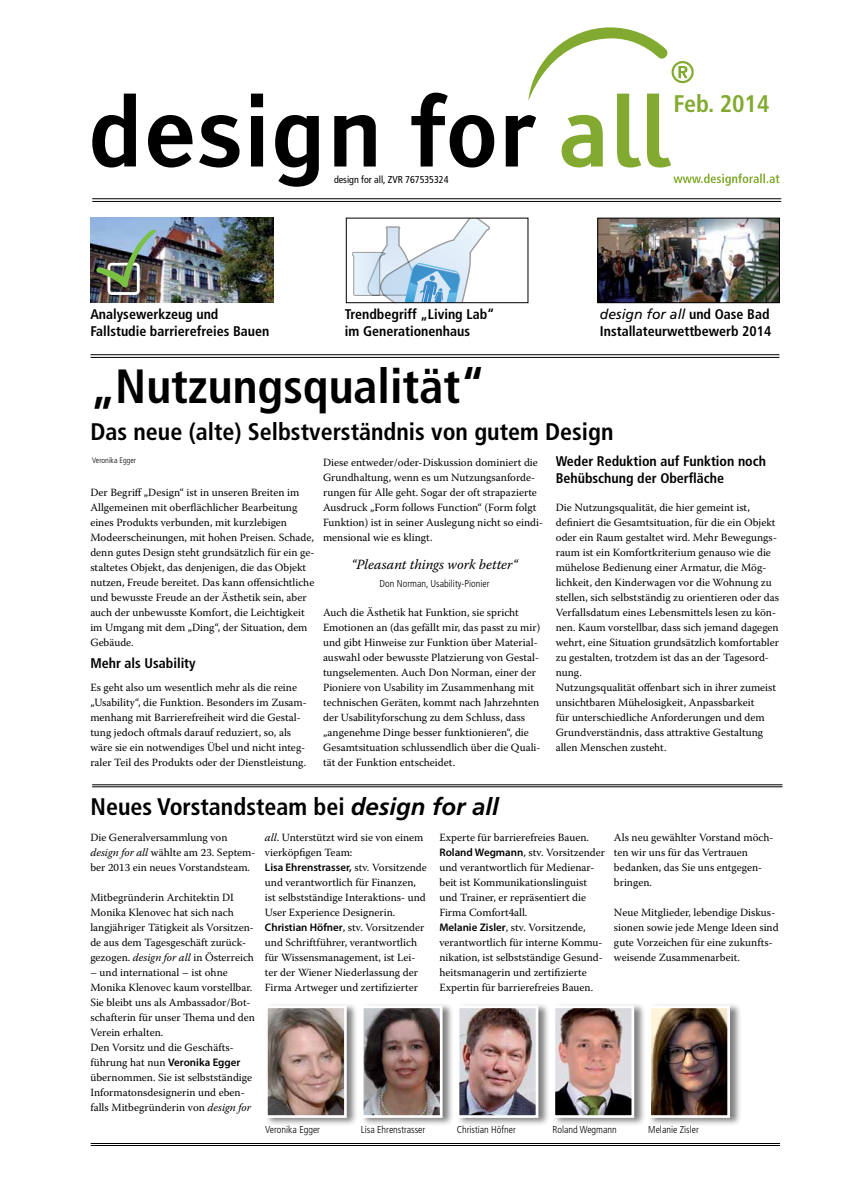
<style>
.page{position:relative;width:842px;height:1191px;background:#fff}
.page>*{position:absolute;margin:0;border:0;box-sizing:border-box;transform-origin:0 0}
.t1{font:700 condensed 48px "Frutiger LT Std";color:#000}
.Untertitel{font:700 condensed 24px "Frutiger LT Std";color:#000}
.t2{font:700 condensed 24px "Frutiger LT Std";color:#82aa30}
.Untertitel_3{font:700 condensed 14px/16.8px "Frutiger LT Std";color:#000}
.Zitat{font:italic 14px "Warnock Pro";color:#000}
.Fließtext{font:11px/15px "Warnock Pro";color:#000}
.Legende{font:300 condensed 10px "Frutiger LT Std";color:#000}
.t3{font:condensed 10px "Frutiger LT Std";color:#000}
.Credits{font:300 condensed 8px "Frutiger LT Std";color:#000}
.s1{font-weight:400;font-style:italic;font-stretch:normal}
.s2{font-style:italic;font-stretch:normal}
.s3{font-style:italic}
.s4{font-family:"Myriad Pro";font-weight:600}
</style>
<div class="page">
<svg style="left:92px;top:94px;width:44px;height:73px"></svg>
<svg style="left:148px;top:115px;width:45px;height:52px"></svg>
<svg style="left:199px;top:115px;width:41px;height:52px"></svg>
<svg style="left:251px;top:94px;width:12px;height:72px"></svg>
<svg style="left:275px;top:115px;width:44px;height:72px"></svg>
<svg style="left:334px;top:115px;width:42px;height:51px"></svg>
<svg style="left:411px;top:93px;width:83px;height:74px"></svg>
<svg style="left:506px;top:27px;width:188px;height:140px"></svg>
<hr style="left:92px;top:201px;width:689px;height:1px;background:#000">
<hr style="left:92px;top:198px;width:689px;height:1px;background:#000">
<svg style="left:673px;top:173px;width:106px;height:13px"></svg>
<hr style="left:91px;top:1145px;width:689px;height:1px;background:#000">
<hr style="left:91px;top:1143px;width:689px;height:1px;background:#000">
<hr style="left:91px;top:357px;width:688px;height:1px;background:#000">
<hr style="left:91px;top:354px;width:688px;height:1px;background:#000">
<img style="left:91px;top:218px;width:182px;height:84px">
<img style="left:599px;top:220px;width:179px;height:81px">
<div style="left:597px;top:218px;width:183px;height:85px;border:1px solid #000"></div>
<hr style="left:92px;top:786px;width:690px;height:1px;background:#000">
<hr style="left:92px;top:784px;width:690px;height:1px;background:#000">
<div style="left:108px;top:263px;width:32px;height:32px;border:3px solid #fff;border-radius:3px"></div>
<img style="left:96px;top:229px;width:61px;height:58px">
<div style="left:265px;top:1002px;width:93px;height:124px;background:#000;opacity:.5"></div>
<img style="left:269px;top:1009px;width:74px;height:104px">
<div style="left:265px;top:1005px;width:82px;height:112px;border:3px solid #fff"></div>
<div style="left:361px;top:1002px;width:93px;height:124px;background:#000;opacity:.5"></div>
<img style="left:365px;top:1009px;width:74px;height:104px">
<div style="left:361px;top:1005px;width:82px;height:112px;border:3px solid #fff"></div>
<div style="left:456px;top:1002px;width:94px;height:124px;background:#000;opacity:.5"></div>
<img style="left:461px;top:1009px;width:73px;height:104px">
<div style="left:457px;top:1005px;width:81px;height:112px;border:3px solid #fff"></div>
<div style="left:552px;top:1002px;width:94px;height:124px;background:#000;opacity:.5"></div>
<img style="left:556px;top:1009px;width:74px;height:104px">
<div style="left:552px;top:1005px;width:82px;height:112px;border:3px solid #fff"></div>
<div style="left:648px;top:1002px;width:94px;height:124px;background:#000;opacity:.5"></div>
<img style="left:652px;top:1009px;width:74px;height:104px">
<div style="left:648px;top:1005px;width:82px;height:112px;border:3px solid #fff"></div>
<svg style="left:352px;top:220px;width:138px;height:81px"></svg>
<div style="left:346px;top:218px;width:182px;height:85px;border:1px solid #000"></div>
<p class="t3" style="left:334px;top:174px;width:116px">design for all, ZVR 767535324</p>
<h2 class="t2" style="left:673px;top:89px;width:98px">Feb. 2014</h2>
<p class="Untertitel_3" style="left:90px;top:306px;width:180px">Analysewerkzeug und<br>Fallstudie barrierefreies Bauen</p>
<p class="Untertitel_3" style="left:345px;top:306px;width:151px">Trendbegriff „Living Lab“ im Generationenhaus</p>
<p class="Untertitel_3" style="left:600px;top:306px;width:173px"><span class="s1">design for all</span> und Oase Bad<br>Installateurwettbewerb 2014</p>
<p class="t1" style="left:90px;top:357px;width:396px">„Nutzungsqualität“</p>
<p class="Untertitel" style="left:90px;top:417px;width:525px">Das neue (alte) Selbstverständnis von gutem Design</p>
<p class="Credits" style="left:92px;top:455px;width:46px">Veronika Egger</p>
<p class="Fließtext" style="left:90px;top:484px;width:226px">Der Begriff „Design“ ist in unseren Breiten im Allgemeinen mit oberflächlicher Bearbeitung eines Produkts verbunden, mit kurzlebigen Modeerscheinungen, mit hohen Preisen. Schade, denn gutes Design steht grundsätzlich für ein ge&shy;staltetes Objekt, das denjenigen, die das Objekt nutzen, Freude bereitet. Das kann offensichtliche und bewusste Freude an der Ästhetik sein, aber auch der unbewusste Komfort, die Leichtigkeit im Umgang mit dem „Ding“, der Situation, dem Gebäude.</p>
<p class="Untertitel_3" style="left:90px;top:655px;width:107px">Mehr als Usability</p>
<p class="Fließtext" style="left:90px;top:679px;width:218px">Es geht also um wesentlich mehr als die reine „Usability“, die Funktion. Besonders im Zusam&shy;menhang mit Barrierefreiheit wird die Gestal&shy;tung jedoch oftmals darauf reduziert, so, als wäre sie ein notwendiges Übel und nicht integ&shy;raler Teil des Produkts oder der Dienstleistung.</p>
<p class="Fließtext" style="left:323px;top:454px;width:222px">Diese entweder/oder-Diskussion dominiert die Grundhaltung, wenn es um Nutzungsanforde&shy;rungen für Alle geht. Sogar der oft strapazierte Ausdruck „Form follows Function“ (Form folgt Funktion) ist in seiner Auslegung nicht so eindi&shy;mensional wie es klingt.</p>
<p class="Zitat" style="left:351px;top:556px;width:168px">“Pleasant things work better“</p>
<p class="Legende" style="left:380px;top:577px;width:111px">Don Norman, Usability-Pionier</p>
<p class="Fließtext" style="left:323px;top:604px;width:219px">Auch die Ästhetik hat Funktion, sie spricht Emotionen an (das gefällt mir, das passt zu mir) und gibt Hinweise zur Funktion über Material&shy;auswahl oder bewusste Platzierung von Gestal&shy;tungselementen. Auch Don Norman, einer der Pioniere von Usability im Zusammenhang mit technischen Geräten, kommt nach Jahrzehnten der Usabilityforschung zu dem Schluss, dass „angenehme Dinge besser funktionieren“, die Gesamtsituation schlussendlich über die Quali&shy;tät der Funktion entscheidet.</p>
<p class="Untertitel" style="left:91px;top:792px;width:410px">Neues Vorstandsteam bei <span class="s2">design for all</span></p>
<p class="Untertitel_3" style="left:556px;top:453px;width:212px">Weder Reduktion auf Funktion noch<br>Behübschung der Oberfläche</p>
<p class="Fließtext" style="left:556px;top:499px;width:225px">Die Nutzungsqualität, die hier gemeint ist, definiert die Gesamtsituation, für die ein Objekt oder ein Raum gestaltet wird. Mehr Bewegungs&shy;raum ist ein Komfortkriterium genauso wie die mühelose Bedienung einer Armatur, die Mög&shy;lichkeit, den Kinderwagen vor die Wohnung zu stellen, sich selbstständig zu orientieren oder das Verfallsdatum eines Lebensmittels lesen zu kön&shy;nen. Kaum vorstellbar, dass sich jemand dagegen wehrt, eine Situation grundsätzlich komfortabler zu gestalten, trotzdem ist das an der Tagesord&shy;nung.</p>
<p class="Fließtext" style="left:556px;top:679px;width:222px">Nutzungsqualität offenbart sich in ihrer zumeist unsichtbaren Mühelosigkeit, Anpassbarkeit<br>für unterschiedliche Anforderungen und dem Grundverständnis, dass attraktive Gestaltung allen Menschen zusteht.</p>
<p class="Fließtext" style="left:90px;top:829px;width:167px">Die Generalversammlung von <span class="s3">design for all</span> wählte am 23. Septem&shy;ber 2013 ein neues Vorstandsteam.</p>
<p class="Fließtext" style="left:90px;top:889px;width:165px">Mitbegründerin Architektin DI Monika Klenovec hat sich nach langjähriger Tätigkeit als Vorsitzen&shy;de aus dem Tagesgeschäft zurück&shy;gezogen. <span class="s3">design for all</span> in Österreich</p>
<p class="Fließtext" style="left:90px;top:964px;width:166px">– und international – ist ohne<br>Monika Klenovec kaum vorstellbar.<br>Sie bleibt uns als Ambassador/Bot&shy;schafterin für unser Thema und den<br>Verein erhalten.</p>
<p class="Fließtext" style="left:90px;top:1039px;width:163px">Den Vorsitz und die Geschäfts&shy;führung hat nun <span class="s4">Veronika Egger </span>übernommen. Sie ist selbstständige Informatonsdesignerin und eben&shy;falls Mitbegründerin von <span class="s3">design for</span></p>
<p class="Fließtext" style="left:265px;top:829px;width:160px"><span class="s3">all</span>. Unterstützt wird sie von einem vierköpfigen Team:</p>
<p class="Fließtext" style="left:265px;top:859px;width:163px"><span class="s4">Lisa Ehrenstrasser,</span> stv. Vorsitzende und verantwortlich für Finanzen, ist selbstständige Interaktions- und User Experience Designerin.</p>
<p class="Fließtext" style="left:265px;top:919px;width:161px"><span class="s4">Christian Höfner</span>, stv. Vorsitzender und Schriftführer, verantwortlich für Wissensmanagement, ist Lei&shy;ter der Wiener Niederlassung der Firma Artweger und zertifizierter</p>
<p class="Fließtext" style="left:439px;top:829px;width:151px">Experte für barrierefreies Bauen.</p>
<p class="Fließtext" style="left:439px;top:844px;width:167px"><span class="s4">Roland Wegmann</span>, stv. Vorsitzender und verantwortlich für Medienar&shy;beit ist Kommunikationslinguist und Trainer, er repräsentiert die<br>Firma Comfort4all.</p>
<p class="Fließtext" style="left:439px;top:919px;width:165px"><span class="s4">Melanie Zisler</span>, stv. Vorsitzende, verantwortlich für interne Kommu&shy;nikation, ist selbstständige Gesund&shy;heitsmanagerin und zertifizierte Expertin für barrierefreies Bauen.</p>
<p class="Fließtext" style="left:614px;top:829px;width:161px">Als neu gewählter Vorstand möch&shy;ten wir uns für das Vertrauen bedanken, das Sie uns entgegen&shy;bringen.</p>
<p class="Fließtext" style="left:614px;top:904px;width:166px">Neue Mitglieder, lebendige Diskus&shy;sionen sowie jede Menge Ideen sind gute Vorzeichen für eine zukunfts&shy;weisende Zusammenarbeit.</p>
<p class="Legende" style="left:265px;top:1123px;width:57px">Veronika Egger</p>
<p class="Legende" style="left:361px;top:1123px;width:66px">Lisa Ehrenstrasser</p>
<p class="Legende" style="left:457px;top:1123px;width:61px">Christian Höfner</p>
<p class="Legende" style="left:552px;top:1123px;width:66px">Roland Wegmann</p>
<p class="Legende" style="left:648px;top:1123px;width:52px">Melanie Zisler</p>
</div>
